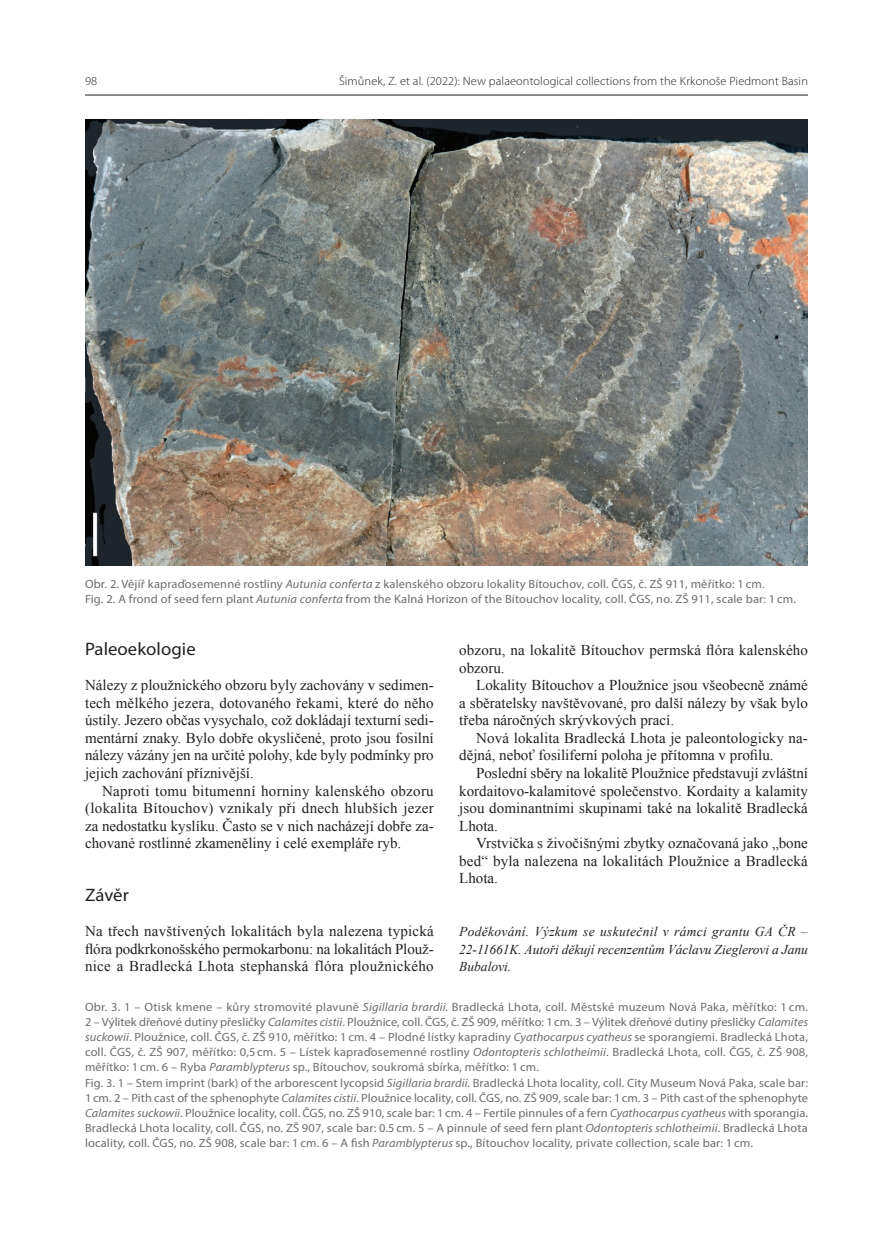
<style>
.page{position:relative;width:893px;height:1234px;background:#fff}
.page>*{position:absolute;margin:0;border:0;box-sizing:border-box;transform-origin:0 0}
.t1{font:18px "Myriad Pro";letter-spacing:.005em;color:#231f20;scale:1.04 1}
.t2{font:15px/17.5px "Times New Roman";letter-spacing:.005em;color:#231f20;text-align:justify}
.t3{font:italic 13.5px/17.5px "Times New Roman";letter-spacing:-.005em;color:#231f20;text-align:justify}
.t4{font:12px/15px "Myriad Pro";letter-spacing:.01em;color:#6c6d70;scale:1.04 1}
.t5{font:300 12px "Myriad Pro";letter-spacing:.01em;color:#231f20}
.s1{font-style:italic}
</style>
<div class="page">
<hr style="left:85px;top:95px;width:723px;height:1px;background:#231f20">
<img style="left:85px;top:119px;width:722px;height:446px">
<p class="t5" style="left:85px;top:74px;width:14px">98</p>
<p class="t5" style="left:339px;top:74px;width:470px">Šimůnek, Z. et al. (2022): New palaeontological collections from the Krkonoše Piedmont Basin</p>
<p class="t4" style="left:85px;top:576px;width:685px">Obr. 2. Vějíř kapraďosemenné rostliny <span class="s1">Autunia conferta</span> z kalenského obzoru lokality Bítouchov, coll. ČGS, č. ZŠ 911, měřítko: 1 cm.<br>Fig. 2. A frond of seed fern plant <span class="s1">Autunia conferta</span> from the Kalná Horizon of the Bítouchov locality, coll. ČGS, no. ZŠ 911, scale bar: 1 cm.</p>
<h1 class="t1" style="left:85px;top:637px;width:108px">Paleoekologie</h1>
<p class="t2" style="left:85px;top:676px;width:350px">Nálezy z ploužnického obzoru byly zachovány v sedimen&shy;tech mělkého jezera, dotovaného řekami, které do něho ústily. Jezero občas vysychalo, což dokládají texturní sedi&shy;mentární znaky. Bylo dobře okysličené, proto jsou fosilní nálezy vázány jen na určité polohy, kde byly podmínky pro jejich zachování příznivější.</p>
<p class="t2" style="left:85px;top:781px;width:350px;text-indent:17px">Naproti tomu bitumenní horniny kalenského obzoru (lokalita Bítouchov) vznikaly při dnech hlubších jezer za nedostatku kyslíku. Často se v nich nacházejí dobře za&shy;chované rostlinné zkameněliny i celé exempláře ryb.</p>
<h1 class="t1" style="left:85px;top:883px;width:44px">Závěr</h1>
<p class="t2" style="left:85px;top:921px;width:350px">Na třech navštívených lokalitách byla nalezena typická flóra podkrkonošského permokarbonu: na lokalitách Plouž&shy;nice a Bradlecká Lhota stephanská flóra ploužnického</p>
<p class="t2" style="left:459px;top:641px;width:350px">obzoru, na lokalitě Bítouchov permská flóra kalenského obzoru.</p>
<p class="t2" style="left:459px;top:676px;width:350px;text-indent:17px">Lokality Bítouchov a Ploužnice jsou všeobecně známé a sběratelsky navštěvované, pro další nálezy by však bylo třeba náročných skrývkových prací.</p>
<p class="t2" style="left:459px;top:728px;width:350px;text-indent:17px">Nová lokalita Bradlecká Lhota je paleontologicky na&shy;dějná, neboť fosiliferní poloha je přítomna v profilu.</p>
<p class="t2" style="left:459px;top:763px;width:350px;text-indent:17px">Poslední sběry na lokalitě Ploužnice představují zvláštní kordaitovo-kalamitové společenstvo. Kordaity a kalamity jsou dominantními skupinami také na lokalitě Bradlecká Lhota.</p>
<p class="t2" style="left:459px;top:834px;width:350px;text-indent:17px">Vrstvička s živočišnými zbytky označovaná jako „bone bed“ byla nalezena na lokalitách Ploužnice a Bradlecká Lhota.</p>
<p class="t3" style="left:459px;top:922px;width:350px">Poděkování. Výzkum se uskutečnil v rámci grantu GA ČR – 22-11661K. Autoři děkují recenzentům Václavu Zieglerovi a Janu Bubalovi.</p>
<p class="t4" style="left:85px;top:999px;width:697px">Obr. 3. 1 – Otisk kmene – kůry stromovité plavuně <span class="s1">Sigillaria brardii.</span> Bradlecká Lhota, coll. Městské muzeum Nová Paka, měřítko: 1 cm.<br>2 – Výlitek dřeňové dutiny přesličky <span class="s1">Calamites cistii</span>. Ploužnice, coll. ČGS, č. ZŠ 909, měřítko: 1cm. 3 – Výlitek dřeňové dutiny přesličky <span class="s1">Calamites suckowii</span>. Ploužnice, coll. ČGS, č. ZŠ 910, měřítko: 1 cm. 4 – Plodné lístky kapradiny <span class="s1">Cyathocarpus cyatheus</span> se sporangiemi. Bradlecká Lhota, coll. ČGS, č. ZŠ 907, měřítko: 0,5 cm. 5 – Lístek kapraďosemenné rostliny <span class="s1">Odontopteris schlotheimii</span>. Bradlecká Lhota, coll. ČGS, č. ZŠ 908, měřítko: 1 cm. 6 – Ryba <span class="s1">Paramblypterus</span> sp., Bítouchov, soukromá sbírka, měřítko: 1 cm.<br>Fig. 3. 1 – Stem imprint (bark) of the arborescent lycopsid <span class="s1">Sigillaria brardii.</span> Bradlecká Lhota locality, coll. City Museum Nová Paka, scale bar:<br>1cm. 2 – Pith cast of the sphenophyte <span class="s1">Calamites cistii</span>. Ploužnice locality, coll. ČGS, no. ZŠ 909, scale bar: 1cm. 3 – Pith cast of the sphenophyte <span class="s1">Calamites suckowii</span>. Ploužnice locality, coll. ČGS, no. ZŠ 910, scale bar: 1cm. 4 – Fertile pinnules of a fern <span class="s1">Cyathocarpus cyatheus</span> with sporangia.<br>Bradlecká Lhota locality, coll. ČGS, no. ZŠ 907, scale bar: 0.5 cm. 5 – A pinnule of seed fern plant <span class="s1">Odontopteris schlotheimii</span>. Bradlecká Lhota locality, coll. ČGS, no. ZŠ 908, scale bar: 1 cm. 6 – A fish <span class="s1">Paramblypterus</span> sp., Bítouchov locality, private collection, scale bar: 1 cm.</p>
</div>
